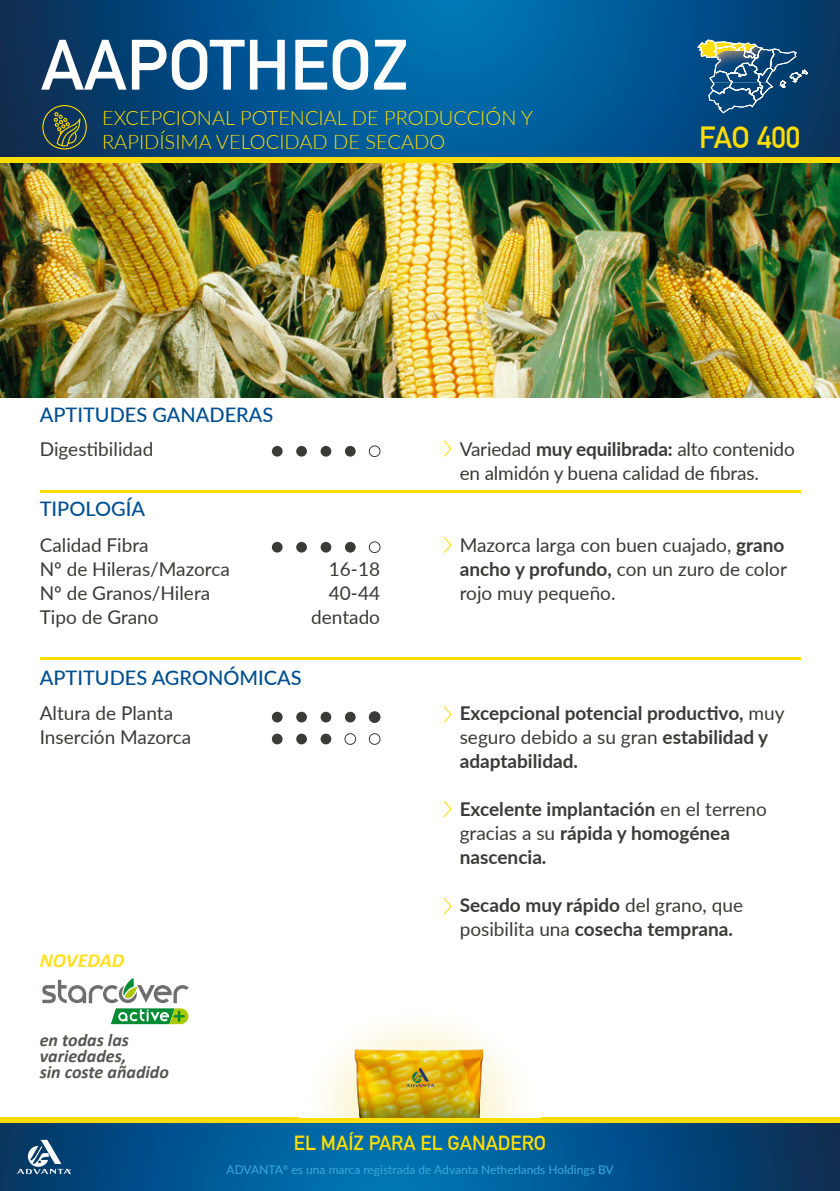
<style>
.page{position:relative;width:840px;height:1191px;background:#fff}
.page>*{position:absolute;margin:0;border:0;box-sizing:border-box;transform-origin:0 0}
.t1{font:700 70px "DIN Alternate";color:#fff}
.t2{font:700 30px "DIN Alternate";letter-spacing:-.01em;color:#fd0}
.t3{font:300 20px/24px "Lato";color:#fd0}
.t4{font:500 20px "Lato";color:#004f90}
.t5{font:700 20px "DIN Alternate";color:#fd0}
.t6{font:italic 700 20px "Calibri";color:#ffe024}
.t7{font:19px/24px "Lato";color:#3a3a39}
.t8{font:700 19px/24px "Lato";color:#3a3a39}
.t9{font:italic 700 18px/16px "Calibri";color:#555554}
.t10{font:12px "Lato";color:#39a9db}
.s1{font-weight:700}
.s2{font-weight:400}
</style>
<div class="page">
<svg style="left:0;top:0;width:839px;height:157px;background:#02518a"></svg>
<svg style="left:0;top:1123px;width:839px;height:68px;background:#01538c"></svg>
<div style="left:0;top:157px;width:839px;height:6px;background:#fd0"></div>
<div style="left:0;top:1117px;width:839px;height:6px;background:#fd0"></div>
<svg style="left:17px;top:1139px;width:54px;height:35px"></svg>
<img style="left:322px;top:1021px;width:195px;height:96px">
<div style="left:42px;top:105px;width:45px;height:44px;border:1px solid #fd0;border-radius:50%"></div>
<svg style="left:54px;top:112px;width:27px;height:35px"></svg>
<svg style="left:444px;top:440px;width:7px;height:17px"></svg>
<svg style="left:696px;top:39px;width:111px;height:74px;background:#326484"></svg>
<svg style="left:42px;top:978px;width:147px;height:46px"></svg>
<img style="left:0;top:163px;width:839px;height:234px">
<svg style="left:444px;top:706px;width:7px;height:16px"></svg>
<svg style="left:444px;top:800px;width:7px;height:17px"></svg>
<svg style="left:444px;top:898px;width:7px;height:16px"></svg>
<hr style="left:40px;top:656px;width:759px;height:3px;background:#fd0">
<svg style="left:444px;top:536px;width:7px;height:17px"></svg>
<hr style="left:40px;top:490px;width:759px;height:3px;background:#fd0">
<div style="left:320px;top:446px;width:11px;height:10px;background:#3a3a39;border-radius:50%"></div>
<div style="left:296px;top:446px;width:11px;height:10px;background:#3a3a39;border-radius:50%"></div>
<div style="left:272px;top:446px;width:10px;height:10px;background:#3a3a39;border-radius:50%"></div>
<div style="left:345px;top:446px;width:10px;height:10px;background:#3a3a39;border-radius:50%"></div>
<div style="left:369px;top:446px;width:11px;height:11px;border:1px solid #3a3a39;border-radius:50%"></div>
<div style="left:320px;top:733px;width:11px;height:11px;background:#3a3a39;border-radius:50%"></div>
<div style="left:296px;top:733px;width:11px;height:11px;background:#3a3a39;border-radius:50%"></div>
<div style="left:272px;top:733px;width:10px;height:11px;background:#3a3a39;border-radius:50%"></div>
<div style="left:344px;top:733px;width:12px;height:11px;border:1px solid #3a3a39;border-radius:50%"></div>
<div style="left:369px;top:733px;width:11px;height:11px;border:1px solid #3a3a39;border-radius:50%"></div>
<div style="left:320px;top:712px;width:11px;height:10px;background:#3a3a39;border-radius:50%"></div>
<div style="left:296px;top:712px;width:11px;height:10px;background:#3a3a39;border-radius:50%"></div>
<div style="left:272px;top:712px;width:10px;height:10px;background:#3a3a39;border-radius:50%"></div>
<div style="left:345px;top:712px;width:10px;height:10px;background:#3a3a39;border-radius:50%"></div>
<div style="left:369px;top:712px;width:11px;height:10px;background:#3a3a39;border-radius:50%"></div>
<div style="left:369px;top:711px;width:11px;height:11px;border:1px solid #3a3a39;border-radius:50%"></div>
<div style="left:320px;top:542px;width:11px;height:10px;background:#3a3a39;border-radius:50%"></div>
<div style="left:296px;top:542px;width:11px;height:10px;background:#3a3a39;border-radius:50%"></div>
<div style="left:272px;top:542px;width:10px;height:10px;background:#3a3a39;border-radius:50%"></div>
<div style="left:345px;top:542px;width:10px;height:10px;background:#3a3a39;border-radius:50%"></div>
<div style="left:369px;top:541px;width:11px;height:12px;border:1px solid #3a3a39;border-radius:50%"></div>
<h1 class="t1" style="left:41px;top:12px;width:368px">AAPOTHEOZ</h1>
<p class="t3" style="left:102px;top:105px;width:432px">EXCEPCIONAL POTENCIAL DE PRODUCCIÓN Y<br>RAPIDÍSIMA VELOCIDAD DE SECADO</p>
<h2 class="t2" style="left:698px;top:114px;width:102px">FAO 400</h2>
<p class="t4" style="left:40px;top:400px;width:235px">APTITUDES GANADERAS</p>
<p class="t7" style="left:40px;top:436px;width:115px">Digestibilidad</p>
<p class="t4" style="left:40px;top:494px;width:107px">TIPOLOGÍA</p>
<p class="t7" style="left:40px;top:532px;width:192px">Calidad Fibra<br>Nº de Hileras/Mazorca</p>
<p class="t7" style="left:329px;top:556px;width:53px">16-18</p>
<p class="t7" style="left:40px;top:580px;width:172px">Nº de Granos/Hilera</p>
<p class="t7" style="left:329px;top:580px;width:53px">40-44</p>
<p class="t7" style="left:40px;top:604px;width:120px">Tipo de Grano</p>
<p class="t7" style="left:311px;top:604px;width:70px">dentado</p>
<p class="t4" style="left:40px;top:663px;width:263px">APTITUDES AGRONÓMICAS</p>
<p class="t7" style="left:40px;top:700px;width:153px">Altura de Planta<br>Inserción Mazorca</p>
<p class="t6" style="left:40px;top:948px;width:86px">NOVEDAD</p>
<p class="t9" style="left:40px;top:1031px;width:131px">en todas las variedades,<br>sin coste añadido</p>
<p class="t7" style="left:459px;top:436px;width:336px">Variedad <span class="s1">muy equilibrada:</span> alto contenido en almidón y buena calidad de fibras.</p>
<p class="t7" style="left:459px;top:532px;width:328px">Mazorca larga con buen cuajado, <span class="s1">grano ancho y profundo,</span> con un zuro de color rojo muy pequeño.</p>
<p class="t8" style="left:459px;top:700px;width:326px">Excepcional potencial productivo, <span class="s2">muy seguro debido a su gran</span> estabilidad y adaptabilidad.</p>
<p class="t8" style="left:459px;top:796px;width:308px">Excelente implantación <span class="s2">en el terreno gracias a su</span> rápida y homogénea nascencia.</p>
<p class="t8" style="left:459px;top:892px;width:285px">Secado muy rápido <span class="s2">del grano, que posibilita una</span> cosecha temprana.</p>
<p class="t5" style="left:294px;top:1127px;width:253px">EL MAÍZ PARA EL GANADERO</p>
<p class="t10" style="left:226px;top:1161px;width:388px">ADVANTA<sup>®</sup> es una marca registrada de Advanta Netherlands Holdings BV</p>
</div>
